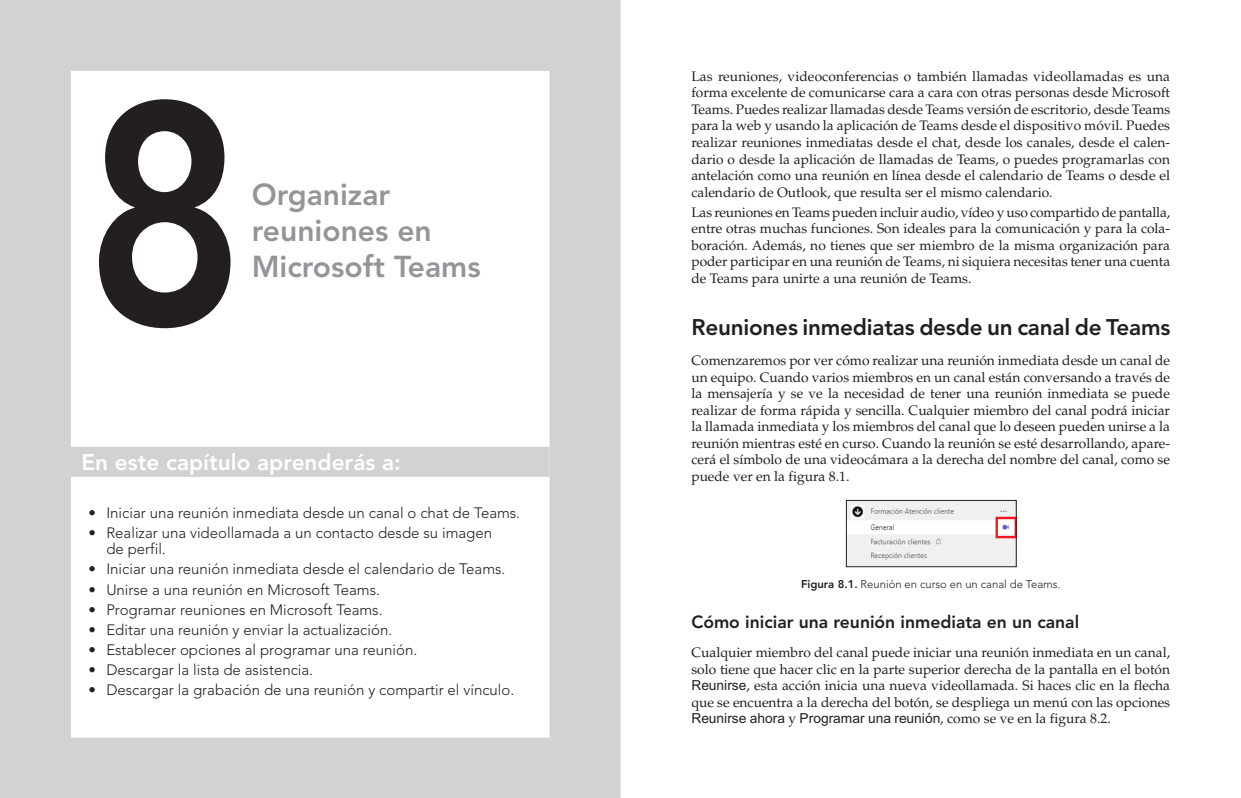
<style>
.page{position:relative;width:1241px;height:798px;background:#fff}
.page>*{position:absolute;margin:0;border:0;box-sizing:border-box;transform-origin:0 0}
.Titulo_capitulo_Num{font:800 312.5px "Avenir LT Std";color:#231f20;scale:.88 1}
.Titulo_capitulo{font:800 30px/36px "Avenir LT Std";color:#939598}
.Nivel_1{font:800 22.5px "Avenir LT Std";letter-spacing:-.01em;color:#231f20}
.En_este_capitulo_apr{font:800 22.5px "Avenir LT Std";color:#fff}
.Nivel_2{font:800 17.5px "Avenir LT Std";color:#231f20}
.En_este_capitulo_apr-2{font:300 15px/16.5px "Avenir LT Std";color:#231f20}
.Cuerpo_texto{font:13.75px/16.5px "Palatino LT Std";color:#231f20;text-align:justify}
.Pie_figura{font:300 11.25px "Avenir LT Std";color:#231f20}
.s1{font-weight:800}
.s2{font-family:"Arial MT Std"}
</style>
<div class="page">
<svg style="left:0;top:0;width:620px;height:797px"></svg>
<div style="left:71px;top:446px;width:478px;height:30px;background:#d1d2d4"></div>
<img style="left:847px;top:502px;width:167px;height:63px">
<div style="left:845px;top:500px;width:171px;height:67px;border:1px solid #231f20"></div>
<p class="Titulo_capitulo_Num" style="left:83px;top:31px;width:187px">8</p>
<p class="Titulo_capitulo" style="left:252px;top:177px;width:230px">Organizar reuniones en<br>Microsoft Teams</p>
<p class="En_este_capitulo_apr" style="left:81px;top:448px;width:321px">En este capítulo aprenderás a:</p>
<p class="En_este_capitulo_apr-2" style="left:89px;top:504px;width:433px">• Iniciar una reunión inmediata desde un canal o chat de Teams.</p>
<p class="En_este_capitulo_apr-2" style="left:106px;top:524px;width:387px;text-indent:-18px">• Realizar una videollamada a un contacto desde su imagen de perfil.</p>
<p class="En_este_capitulo_apr-2" style="left:89px;top:561px;width:418px">• Iniciar una reunión inmediata desde el calendario de Teams.</p>
<p class="En_este_capitulo_apr-2" style="left:89px;top:581px;width:293px">• Unirse a una reunión en Microsoft Teams.</p>
<p class="En_este_capitulo_apr-2" style="left:89px;top:601px;width:295px">• Programar reuniones en Microsoft Teams.</p>
<p class="En_este_capitulo_apr-2" style="left:89px;top:621px;width:305px">• Editar una reunión y enviar la actualización.</p>
<p class="En_este_capitulo_apr-2" style="left:89px;top:641px;width:330px">• Establecer opciones al programar una reunión.</p>
<p class="En_este_capitulo_apr-2" style="left:89px;top:661px;width:226px">• Descargar la lista de asistencia.</p>
<p class="En_este_capitulo_apr-2" style="left:89px;top:681px;width:427px">• Descargar la grabación de una reunión y compartir el vínculo.</p>
<p class="Cuerpo_texto" style="left:691px;top:68px;width:480px">Las reuniones, videoconferencias o también llamadas videollamadas es una forma excelente de comunicarse cara a cara con otras personas desde Microsoft Teams. Puedes realizar llamadas desde Teams versión de escritorio, desde Teams para la web y usando la aplicación de Teams desde el dispositivo móvil. Puedes realizar reuniones inmediatas desde el chat, desde los canales, desde el calen&shy;dario o desde la aplicación de llamadas de Teams, o puedes programarlas con antelación como una reunión en línea desde el calendario de Teams o desde el calendario de Outlook, que resulta ser el mismo calendario.</p>
<p class="Cuerpo_texto" style="left:691px;top:204px;width:480px">Las reuniones en Teams pueden incluir audio, vídeo y uso compartido de pantalla, entre otras muchas funciones. Son ideales para la comunicación y para la cola&shy;boración. Además, no tienes que ser miembro de la misma organización para poder participar en una reunión de Teams, ni siquiera necesitas tener una cuenta de Teams para unirte a una reunión de Teams.</p>
<p class="Nivel_1" style="left:691px;top:313px;width:480px">Reuniones inmediatas desde un canal de Teams</p>
<p class="Cuerpo_texto" style="left:691px;top:352px;width:480px">Comenzaremos por ver cómo realizar una reunión inmediata desde un canal de un equipo. Cuando varios miembros en un canal están conversando a través de la mensajería y se ve la necesidad de tener una reunión inmediata se puede realizar de forma rápida y sencilla. Cualquier miembro del canal podrá iniciar la llamada inmediata y los miembros del canal que lo deseen pueden unirse a la reunión mientras esté en curso. Cuando la reunión se esté desarrollando, apare&shy;cerá el símbolo de una videocámara a la derecha del nombre del canal, como se puede ver en la figura 8.1.</p>
<p class="Pie_figura" style="left:800px;top:577px;width:261px"><span class="s1">Figura 8.1.</span> Reunión en curso en un canal de Teams.</p>
<p class="Nivel_2" style="left:691px;top:611px;width:389px">Cómo iniciar una reunión inmediata en un canal</p>
<p class="Cuerpo_texto" style="left:691px;top:644px;width:480px">Cualquier miembro del canal puede iniciar una reunión inmediata en un canal, solo tiene que hacer clic en la parte superior derecha de la pantalla en el botón <span class="s2">Reunirse</span>, esta acción inicia una nueva videollamada. Si haces clic en la flecha que se encuentra a la derecha del botón, se despliega un menú con las opciones <span class="s2">Reunirse ahora</span> y <span class="s2">Programar una reunión</span>, como se ve en la figura 8.2.</p>
</div>
